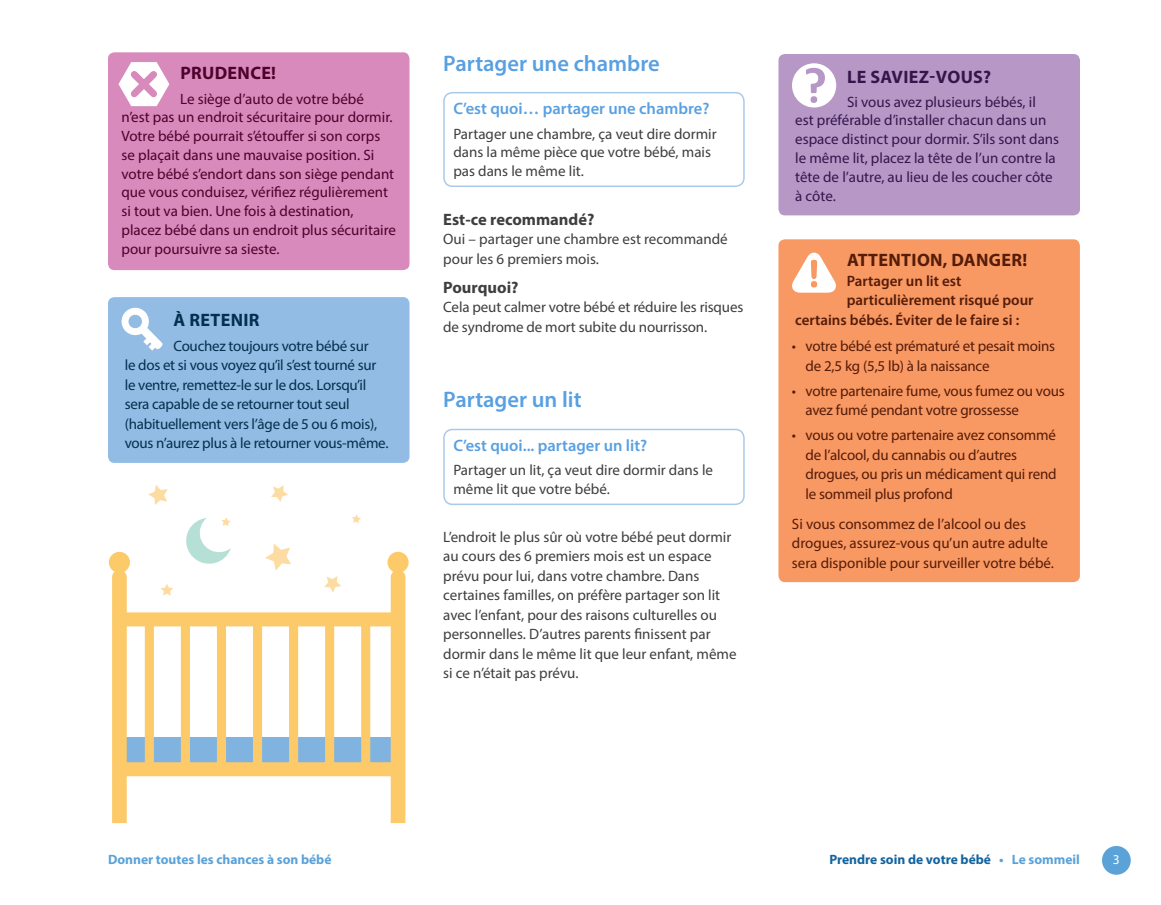
<style>
.page{position:relative;width:1161px;height:905px;background:#fff}
.page>*{position:absolute;margin:0;border:0;box-sizing:border-box;transform-origin:0 0}
.t1{font:600 22.5px "Myriad Pro";color:#59a0e2}
.t2{font:700 18px "Myriad Pro";letter-spacing:.02em;color:#551c08}
.t3{font:700 18px "Myriad Pro";letter-spacing:.02em;color:#35164c}
.t4{font:700 18px "Myriad Pro";letter-spacing:.02em;color:#4f002c}
.t5{font:700 18px "Myriad Pro";letter-spacing:.02em;color:#062e4e}
.t6{font:600 16.5px "Myriad Pro";color:#59a0e2}
.t7{font:700 16.5px "Myriad Pro";color:#3e3e3f}
.t8{font:15px/19.5px "Myriad Pro";color:#3e3e3f}
.t9{font:15px/19.5px "Myriad Pro";letter-spacing:-.01em;color:#551c08}
.t10{font:15px/18.8px "Myriad Pro";color:#4f002c}
.t11{font:15px/19.5px "Myriad Pro";letter-spacing:-.015em;color:#062e4e}
.t12{font:15px/18.8px "Myriad Pro";color:#35164c}
.t13{font:600 15px "Myriad Pro";color:#551c08}
.t14{font:700 13.5px "Myriad Pro";color:#12639f}
.t15{font:700 13.5px "Myriad Pro";color:#5aa2d8}
.t16{font:13.5px "Myriad Pro";color:#fff}
.s1{color:#5aa2d8}
</style>
<div class="page">
<div style="left:1102px;top:846px;width:29px;height:28px;background:#5aa2d8;border-radius:50%"></div>
<div style="left:108px;top:52px;width:301px;height:218px;background:#d78abb;border-radius:6px"></div>
<svg style="left:118px;top:62px;width:51px;height:44px"></svg>
<div style="left:108px;top:297px;width:301px;height:166px;background:#92bce4;border-radius:6px"></div>
<svg style="left:122px;top:308px;width:41px;height:42px"></svg>
<svg style="left:265px;top:544px;width:26px;height:26px"></svg>
<svg style="left:324px;top:576px;width:17px;height:16px"></svg>
<svg style="left:161px;top:584px;width:12px;height:11px"></svg>
<svg style="left:148px;top:485px;width:20px;height:20px"></svg>
<svg style="left:352px;top:514px;width:9px;height:9px"></svg>
<svg style="left:271px;top:485px;width:17px;height:17px"></svg>
<svg style="left:186px;top:517px;width:45px;height:47px"></svg>
<div style="left:119px;top:736px;width:282px;height:27px;background:#81b3e0"></div>
<div style="left:123px;top:614px;width:269px;height:11px;background:#fdca6a"></div>
<div style="left:121px;top:612px;width:273px;height:14px;border:3px solid #fdca6a"></div>
<div style="left:125px;top:763px;width:270px;height:11px;background:#fdca6a"></div>
<div style="left:124px;top:762px;width:272px;height:14px;border:3px solid #fdca6a"></div>
<div style="left:146px;top:622px;width:6px;height:143px;background:#fdca6a"></div>
<div style="left:145px;top:621px;width:9px;height:145px;border:3px solid #fdca6a"></div>
<div style="left:182px;top:622px;width:6px;height:143px;background:#fdca6a"></div>
<div style="left:181px;top:621px;width:9px;height:145px;border:3px solid #fdca6a"></div>
<div style="left:218px;top:622px;width:7px;height:143px;background:#fdca6a"></div>
<div style="left:217px;top:621px;width:9px;height:145px;border:3px solid #fdca6a"></div>
<div style="left:255px;top:622px;width:6px;height:143px;background:#fdca6a"></div>
<div style="left:253px;top:621px;width:9px;height:145px;border:3px solid #fdca6a"></div>
<div style="left:291px;top:622px;width:6px;height:143px;background:#fdca6a"></div>
<div style="left:289px;top:621px;width:9px;height:145px;border:3px solid #fdca6a"></div>
<div style="left:327px;top:622px;width:6px;height:143px;background:#fdca6a"></div>
<div style="left:325px;top:621px;width:9px;height:145px;border:3px solid #fdca6a"></div>
<div style="left:363px;top:622px;width:6px;height:143px;background:#fdca6a"></div>
<div style="left:361px;top:621px;width:9px;height:145px;border:3px solid #fdca6a"></div>
<svg style="left:111px;top:568px;width:17px;height:256px;background:#fcd07e"></svg>
<svg style="left:389px;top:568px;width:17px;height:256px;background:#fbd07d"></svg>
<div style="left:110px;top:553px;width:18px;height:18px;background:#fdca6a;border-radius:50%"></div>
<div style="left:109px;top:551px;width:21px;height:22px;border:3px solid #fdca6a;border-radius:50%"></div>
<div style="left:389px;top:553px;width:18px;height:18px;background:#fdca6a;border-radius:50%"></div>
<div style="left:388px;top:551px;width:21px;height:22px;border:3px solid #fdca6a;border-radius:50%"></div>
<div style="left:443px;top:92px;width:302px;height:95px;border:2px solid #aac9e9;border-radius:9px"></div>
<div style="left:443px;top:429px;width:302px;height:76px;border:2px solid #aac9e9;border-radius:9px"></div>
<div style="left:778px;top:239px;width:302px;height:343px;background:#f89863;border-radius:6px"></div>
<svg style="left:792px;top:252px;width:44px;height:41px"></svg>
<div style="left:779px;top:54px;width:301px;height:161px;background:#b697c6;border-radius:6px"></div>
<div style="left:792px;top:63px;width:44px;height:44px;background:#fff;border-radius:50%"></div>
<div style="left:811px;top:96px;width:6px;height:7px;background:#b697c6;border-radius:50%"></div>
<svg style="left:806px;top:68px;width:19px;height:25px"></svg>
<p class="t4" style="left:180px;top:62px;width:97px">PRUDENCE!</p>
<p class="t10" style="left:122px;top:89px;width:276px;text-indent:59px">Le siège d’auto de votre bébé<br>n’est pas un endroit sécuritaire pour dormir.<br>Votre bébé pourrait s’étouffer si son corps se plaçait dans une mauvaise position. Si votre bébé s’endort dans son siège pendant que vous conduisez, vérifiez régulièrement si tout va bien. Une fois à destination, placez bébé dans un endroit plus sécuritaire pour poursuivre sa sieste.</p>
<p class="t5" style="left:174px;top:308px;width:88px">À RETENIR</p>
<p class="t11" style="left:125px;top:335px;width:265px;text-indent:49px">Couchez toujours votre bébé sur<br>le dos et si vous voyez qu’il s’est tourné sur le ventre, remettez‑le sur le dos. Lorsqu’il sera capable de se retourner tout seul (habituellement vers l’âge de 5 ou 6 mois), vous n’aurez plus à le retourner vous‑même.</p>
<h1 class="t1" style="left:443px;top:49px;width:218px">Partager une chambre</h1>
<p class="t6" style="left:453px;top:98px;width:258px">C’est quoi… partager une chambre?</p>
<p class="t8" style="left:453px;top:124px;width:265px;line-height:18.8px">Partager une chambre, ça veut dire dormir dans la même pièce que votre bébé, mais pas dans le même lit.</p>
<p class="t7" style="left:443px;top:208px;width:153px">Est-ce recommandé?</p>
<p class="t8" style="left:443px;top:229px;width:286px">Oui – partager une chambre est recommandé pour les 6 premiers mois.</p>
<p class="t7" style="left:443px;top:276px;width:77px">Pourquoi?</p>
<p class="t8" style="left:443px;top:297px;width:302px">Cela peut calmer votre bébé et réduire les risques de syndrome de mort subite du nourrisson.</p>
<h1 class="t1" style="left:443px;top:385px;width:140px">Partager un lit</h1>
<p class="t6" style="left:453px;top:435px;width:195px">C’est quoi... partager un lit?</p>
<p class="t8" style="left:453px;top:461px;width:261px;line-height:18.8px">Partager un lit, ça veut dire dormir dans le même lit que votre bébé.</p>
<p class="t8" style="left:443px;top:527px;width:295px">L’endroit le plus sûr où votre bébé peut dormir au cours des 6 premiers mois est un espace prévu pour lui, dans votre chambre. Dans certaines familles, on préfère partager son lit avec l’enfant, pour des raisons culturelles ou personnelles. D’autres parents finissent par dormir dans le même lit que leur enfant, même si ce n’était pas prévu.</p>
<p class="t3" style="left:847px;top:65px;width:145px">LE SAVIEZ-VOUS?</p>
<p class="t12" style="left:795px;top:92px;width:265px;text-indent:52px">Si vous avez plusieurs bébés, il<br>est préférable d’installer chacun dans un espace distinct pour dormir. S’ils sont dans le même lit, placez la tête de l’un contre la tête de l’autre, au lieu de les coucher côte à côte.</p>
<p class="t2" style="left:847px;top:248px;width:182px">ATTENTION, DANGER!</p>
<p class="t13" style="left:847px;top:271px;width:116px">Partager un lit est</p>
<p class="t13" style="left:847px;top:291px;width:188px">particulièrement risqué pour</p>
<p class="t13" style="left:795px;top:310px;width:226px">certains bébés. Éviter de le faire si :</p>
<p class="t9" style="left:805px;top:336px;width:251px;text-indent:-14px">• votre bébé est prématuré et pesait moins de 2,5 kg (5,5 lb) à la naissance</p>
<p class="t9" style="left:805px;top:380px;width:261px;text-indent:-14px">• votre partenaire fume, vous fumez ou vous avez fumé pendant votre grossesse</p>
<p class="t9" style="left:805px;top:425px;width:253px;text-indent:-14px">• vous ou votre partenaire avez consommé de l’alcool, du cannabis ou d’autres drogues, ou pris un médicament qui rend le sommeil plus profond</p>
<p class="t9" style="left:792px;top:514px;width:264px">Si vous consommez de l’alcool ou des drogues, assurez-vous qu’un autre adulte sera disponible pour surveiller votre bébé.</p>
<p class="t15" style="left:108px;top:851px;width:225px">Donner toutes les chances à son bébé</p>
<p class="t14" style="left:829px;top:851px;width:252px">Prendre soin de votre bébé <span class="s1">• Le sommeil</span></p>
<p class="t16" style="left:1113px;top:851px;width:8px">3</p>
</div>
